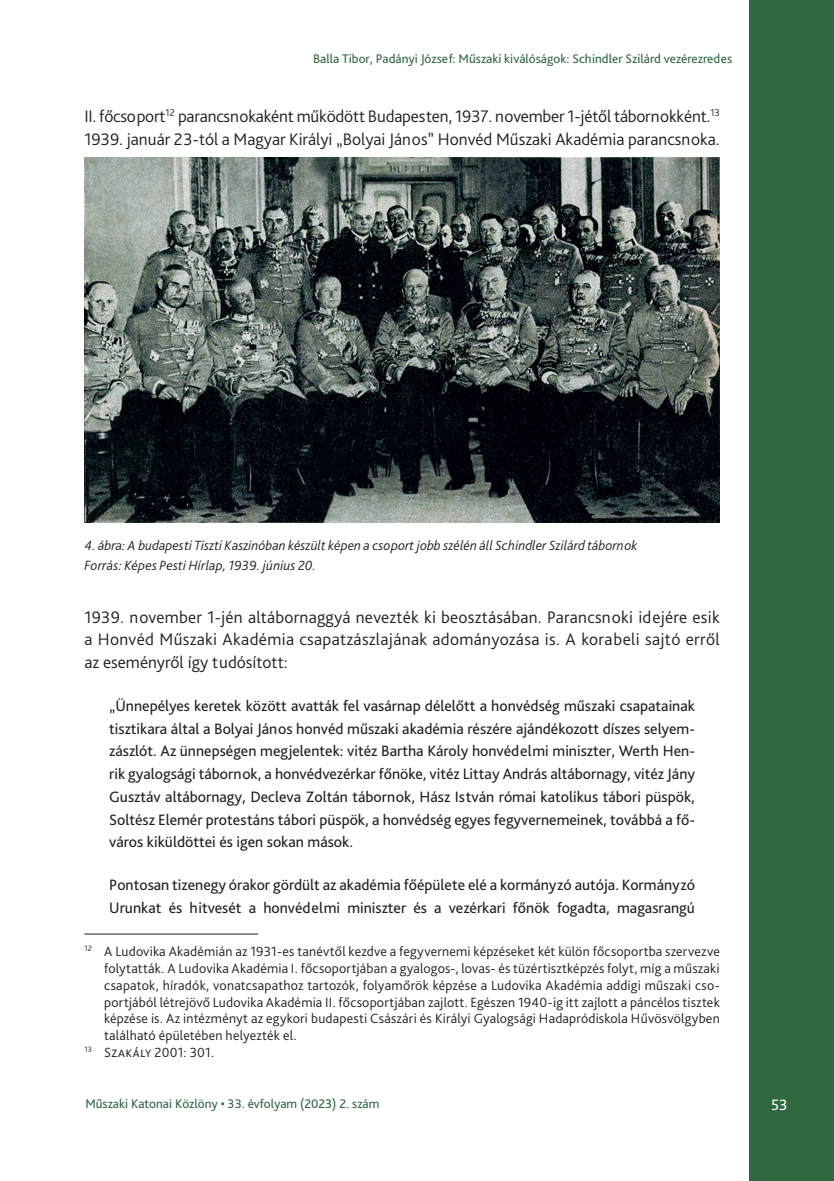
<style>
.page{position:relative;width:834px;height:1181px;background:#fff}
.page>*{position:absolute;margin:0;border:0;box-sizing:border-box;transform-origin:0 0}
.Szöveg_1st{font:300 17.5px/22.8px "Bliss Pro";letter-spacing:.015em;color:#231f20;text-align:justify}
.Szöveg{font:300 17.5px/22.8px "Bliss Pro";color:#231f20}
.Body___Idézet{font:15.75px/22.8px "Bliss Pro";color:#231f20;text-align:justify}
.t1{font:15.75px "Bliss Pro";color:#fff}
.Lábjegyzet{font:300 14px/16.8px "Bliss Pro";letter-spacing:.02em;color:#231f20;text-align:justify}
.Ábra_címe{font:italic 300 14px "Bliss Pro";color:#231f20}
.ábra_forrás{font:italic 300 14px "Bliss Pro";color:#231f20}
.t2{font:13.12px "Bliss Pro";color:#2f673f}
</style>
<div class="page">
<div style="left:749px;top:0;width:84px;height:1181px;background:#2f673f"></div>
<img style="left:84px;top:157px;width:635px;height:365px">
<hr style="left:84px;top:933px;width:174px;height:1px;background:#231f20">
<p class="t2" style="left:313px;top:50px;width:420px">Balla Tibor, Padányi József: Műszaki kiválóságok: Schindler Szilárd vezérezredes</p>
<p class="Szöveg" style="left:84px;top:104px;width:637px">II. főcsoport<sup>12</sup> parancsnokaként működött Budapesten, 1937. november 1-jétől tábornokként.<sup>13<br></sup>1939. január 23-tól a Magyar Királyi „Bolyai János” Honvéd Műszaki Akadémia parancsnoka.</p>
<p class="Ábra_címe" style="left:84px;top:537px;width:554px">4. ábra: A budapesti Tiszti Kaszinóban készült képen a csoport jobb szélén áll Schindler Szilárd tábornok</p>
<p class="ábra_forrás" style="left:84px;top:557px;width:233px">Forrás: Képes Pesti Hírlap, 1939. június 20.</p>
<p class="Szöveg_1st" style="left:84px;top:605px;width:636px">1939. november 1-jén altábornaggyá nevezték ki beosztásában. Parancsnoki idejére esik a Honvéd Műszaki Akadémia csapatzászlajának adományozása is. A korabeli sajtó erről az eseményről így tudósított:</p>
<p class="Body___Idézet" style="left:109px;top:694px;width:587px">„Ünnepélyes keretek között avatták fel vasárnap délelőtt a honvédség műszaki csapatainak tisztikara által a Bolyai János honvéd műszaki akadémia részére ajándékozott díszes selyem&shy;zászlót. Az ünnepségen megjelentek: vitéz Bartha Károly honvédelmi miniszter, Werth Hen&shy;rik gyalogsági tábornok, a honvédvezérkar főnöke, vitéz Littay András altábornagy, vitéz Jány Gusztáv altábornagy, Decleva Zoltán tábornok, Hász István római katolikus tábori püspök, Soltész Elemér protestáns tábori püspök, a honvédség egyes fegyvernemeinek, továbbá a fő&shy;város kiküldöttei és igen sokan mások.</p>
<p class="Body___Idézet" style="left:109px;top:873px;width:587px">Pontosan tizenegy órakor gördült az akadémia főépülete elé a kormányzó autója. Kormányzó<br>Urunkat és hitvesét a honvédelmi miniszter és a vezérkari főnök fogadta, magasrangú</p>
<p class="Lábjegyzet" style="left:104px;top:942px;width:617px;text-indent:-20px"><sup>12</sup> A Ludovika Akadémián az -1931-es tanévtől kezdve a fegyvernemi képzéseket két külön főcsoportba szervezve folytatták. A Ludovika Akadémia I. főcsoportjában a gyalogos-, lovas- és tüzértisztképzés folyt, míg a műszaki csapatok, híradók, vonatcsapathoz tartozók, folyamőrök képzése a Ludovika Akadémia addigi műszaki cso&shy;portjából létrejövő Ludovika Akadémia II. főcsoportjában zajlott. Egészen 1940-ig itt zajlott a páncélos tisztek képzése is. Az intézményt az egykori budapesti Császári és Királyi Gyalogsági Hadapródiskola Hűvösvölgyben található épületében helyezték el.</p>
<p class="Lábjegyzet" style="left:84px;top:1043px;width:131px"><sup>13</sup> Szakály 2001: 301.</p>
<p class="t2" style="left:85px;top:1095px;width:295px">Műszaki Katonai Közlöny • 33. évfolyam (2023) 2. szám</p>
<p class="t1" style="left:771px;top:1095px;width:18px">53</p>
</div>
